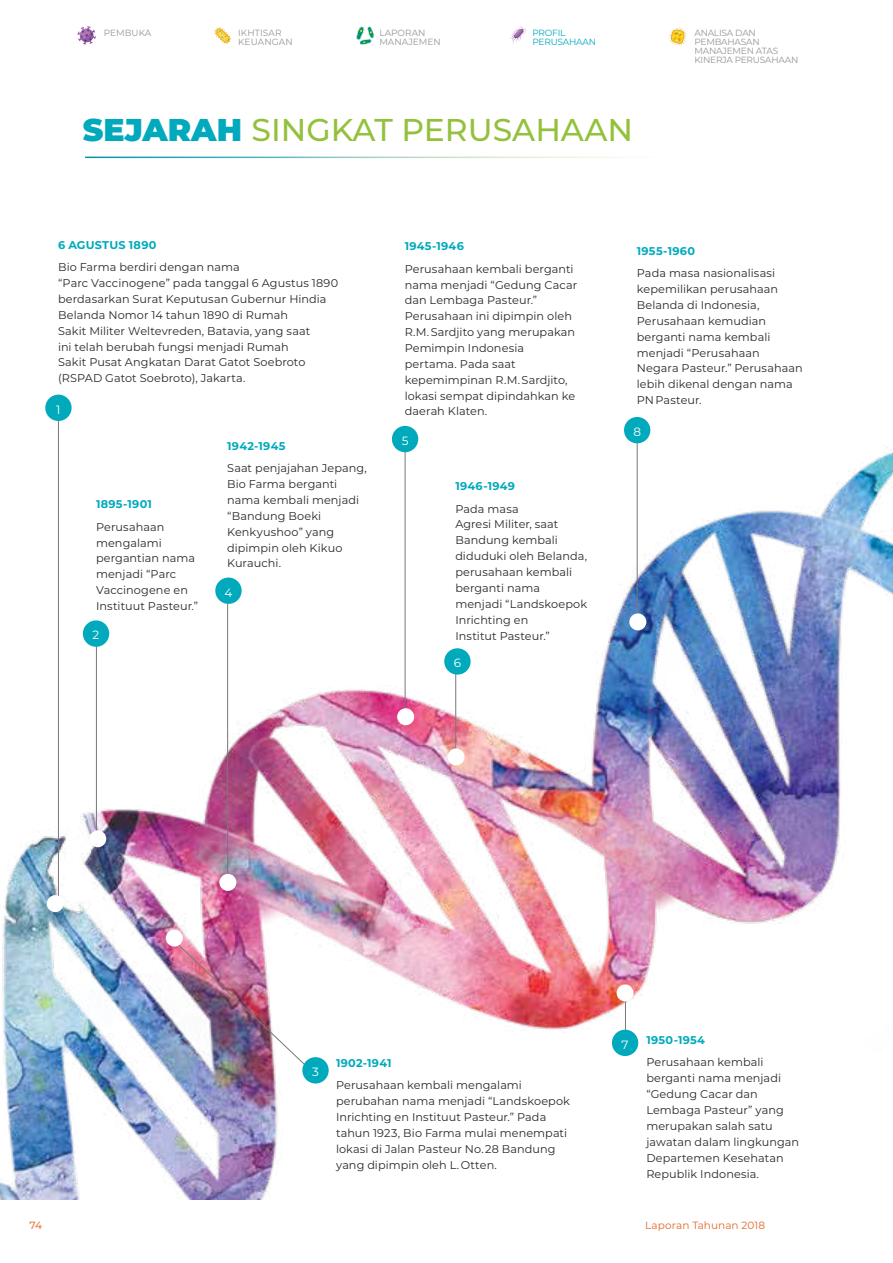
<style>
.page{position:relative;width:893px;height:1263px;background:#fff}
.page>*{position:absolute;margin:0;border:0;box-sizing:border-box;transform-origin:0 0}
.t1{font:500 31.5px "Montserrat";color:#94c13d}
.t2{font:12px "Montserrat";color:#fff}
.t3{font:11.25px/15.9px "Montserrat";letter-spacing:.005em;color:#282829}
.t4{font:700 11.25px "Montserrat";letter-spacing:.03em;color:#00aabc}
.t5{font:10.5px "Montserrat";letter-spacing:.005em;color:#e36725}
.t6{font:500 10.5px "Montserrat";color:#e67c3d}
.t7{font:9px/9px "Montserrat";letter-spacing:-.025em;color:#939597}
.t8{font:9px/9px "Montserrat";letter-spacing:.01em;color:#939597}
.t9{font:9px/9px "Montserrat";letter-spacing:-.025em;color:#00aabc}
.t10{font:9px "Montserrat";color:#939597}
.s1{font-weight:900;color:#00aabc}
</style>
<div class="page">
<img style="left:0;top:394px;width:893px;height:805px">
<hr style="left:58px;top:396px;width:1px;height:505px;background:#76787a">
<hr style="left:227px;top:579px;width:1px;height:303px;background:#76787a">
<img style="left:174px;top:941px;width:135px;height:127px">
<hr style="left:405px;top:429px;width:1px;height:291px;background:#76787a">
<hr style="left:455px;top:651px;width:1px;height:107px;background:#76787a">
<hr style="left:637px;top:419px;width:1px;height:206px;background:#76787a">
<hr style="left:96px;top:622px;width:1px;height:219px;background:#76787a">
<div style="left:47px;top:895px;width:17px;height:17px;background:#fff;border-radius:50%"></div>
<div style="left:89px;top:830px;width:17px;height:17px;background:#fff;border-radius:50%"></div>
<div style="left:166px;top:929px;width:17px;height:17px;background:#fff;border-radius:50%"></div>
<div style="left:219px;top:874px;width:17px;height:17px;background:#fff;border-radius:50%"></div>
<div style="left:397px;top:708px;width:17px;height:17px;background:#fff;border-radius:50%"></div>
<div style="left:448px;top:748px;width:17px;height:17px;background:#fff;border-radius:50%"></div>
<div style="left:629px;top:613px;width:17px;height:17px;background:#fff;border-radius:50%"></div>
<svg style="left:78px;top:26px;width:18px;height:19px"></svg>
<svg style="left:214px;top:27px;width:17px;height:17px"></svg>
<svg style="left:356px;top:26px;width:18px;height:19px"></svg>
<svg style="left:510px;top:27px;width:16px;height:17px"></svg>
<svg style="left:669px;top:28px;width:17px;height:18px"></svg>
<div style="left:45px;top:395px;width:27px;height:26px;background:#00aabc;border-radius:50%"></div>
<div style="left:83px;top:620px;width:26px;height:27px;background:#00aabc;border-radius:50%"></div>
<div style="left:215px;top:577px;width:27px;height:27px;background:#00aabc;border-radius:50%"></div>
<div style="left:392px;top:426px;width:26px;height:26px;background:#00aabc;border-radius:50%"></div>
<div style="left:444px;top:648px;width:27px;height:27px;background:#00aabc;border-radius:50%"></div>
<div style="left:624px;top:417px;width:26px;height:26px;background:#00aabc;border-radius:50%"></div>
<div style="left:302px;top:1057px;width:27px;height:26px;background:#00aabc;border-radius:50%"></div>
<hr style="left:625px;top:989px;width:1px;height:42px;background:#76787a">
<div style="left:617px;top:984px;width:17px;height:17px;background:#fff;border-radius:50%"></div>
<div style="left:612px;top:1030px;width:26px;height:26px;background:#00aabc;border-radius:50%"></div>
<p class="t10" style="left:104px;top:27px;width:49px">PEMBUKA</p>
<p class="t7" style="left:379px;top:28px;width:33px">Laporan<br>Mana</p>
<p class="t8" style="left:238px;top:28px;width:56px">IKHTISAR<br>KEUANGAN</p>
<p class="t7" style="left:408px;top:37px;width:12px">jemen</p>
<p class="t9" style="left:532px;top:28px;width:65px">Profil<br>PERUSAHAAN</p>
<p class="t7" style="left:694px;top:28px;width:105px">ANALISA DAN<br>PEMBAHASAN<br>MANAJEMEN ATAS<br>KINERJA PERUSAHAAN</p>
<h1 class="t1" style="left:83px;top:108px;width:552px"><span class="s1">SEJARAH</span> SINGKAT PE RUSAHAAN</h1>
<p class="t4" style="left:58px;top:237px;width:100px">6 AGUSTUS 1890</p>
<p class="t3" style="left:58px;top:259px;width:282px">Bio Farma berdiri dengan nama<br>“Parc Vaccinogene” pada tanggal 6 Agustus 1890 berdasarkan Surat Keputusan Gubernur Hindia Belanda Nomor 14 tahun 1890 di Rumah<br>Sakit M iliter Weltevreden, Batavia, yang saat<br>ini telah berubah fungsi menjadi Rumah<br>Sakit Pusat Angkatan Darat Gatot Soebroto<br>(RS PAD Gatot Soebroto), Jakarta.</p>
<p class="t2" style="left:56px;top:401px;width:6px">1</p>
<p class="t4" style="left:96px;top:496px;width:57px">1895-1901</p>
<p class="t3" style="left:96px;top:518px;width:104px">Perusahaan mengalami pergantian nama menjadi “Parc<br>Vaccinogene en<br>Instituut Pasteur.”</p>
<p class="t2" style="left:93px;top:627px;width:8px">2</p>
<p class="t4" style="left:227px;top:438px;width:60px">1942-1945</p>
<p class="t3" style="left:227px;top:460px;width:141px">Saat penjajahan Jepang,<br>Bio Farma berganti nama kembali menjadi “Bandung Boeki<br>Kenkyushoo” yang dipimpin oleh Kikuo<br>Kurauchi.</p>
<p class="t2" style="left:224px;top:584px;width:9px">4</p>
<p class="t4" style="left:405px;top:238px;width:61px">1945-1946</p>
<p class="t3" style="left:405px;top:260px;width:174px">Perusahaan kembali berganti nama menjadi “Gedung Cacar dan Lembaga Pasteur.”<br>Perusahaan ini dipimpin oleh<br>R.M . Sardjito yang merupakan<br>Pemimpin Indonesia pertama. Pada saat kepemimpinan R.M . Sardjito, lokasi sempat dipindahkan ke daerah Klaten.</p>
<p class="t2" style="left:402px;top:432px;width:8px">5</p>
<p class="t4" style="left:455px;top:478px;width:61px">1946-1949</p>
<p class="t3" style="left:455px;top:500px;width:133px">Pada masa<br>Agresi M iliter, saat<br>Bandung kembali diduduki oleh Belanda, perusahaan kembali berganti nama menjadi “Landskoepok<br>Inrichting en<br>Institut Pasteur.”</p>
<p class="t2" style="left:454px;top:655px;width:9px">6</p>
<p class="t4" style="left:637px;top:243px;width:60px">1955-1960</p>
<p class="t3" style="left:637px;top:265px;width:167px">Pada masa nasionalisasi kepemilikan perusahaan<br>Belanda di Indonesia,<br>Perusahaan kemudian berganti nama kembali menjadi “Perusahaan<br>Negara Pasteur.” Perusahaan lebih dikenal dengan nama<br>PN Pasteur.</p>
<p class="t2" style="left:633px;top:423px;width:9px">8</p>
<p class="t2" style="left:312px;top:1064px;width:8px">3</p>
<p class="t4" style="left:336px;top:1055px;width:57px">1902-1941</p>
<p class="t3" style="left:336px;top:1077px;width:235px">Perusahaan kembali mengalami perubahan nama menjadi “Landskoepok Inrichting en Instituut Pasteur.” Pada tahun 1923, Bio Farma mulai menempati lokasi di Jalan Pasteur No. 28 Bandung yang dipimpin oleh L. Otten.</p>
<p class="t2" style="left:622px;top:1036px;width:9px">7</p>
<p class="t4" style="left:646px;top:1032px;width:60px">1950-1954</p>
<p class="t3" style="left:646px;top:1054px;width:154px">Perusahaan kembali berganti nama menjadi “Gedung Cacar dan<br>Lembaga Pasteur” yang merupakan salah satu jawatan dalam lingkungan<br>Departemen Kesehatan<br>Republik Indonesia.</p>
<p class="t6" style="left:29px;top:1217px;width:14px">74</p>
<p class="t5" style="left:645px;top:1217px;width:122px">Laporan Tahunan 2018</p>
</div>
